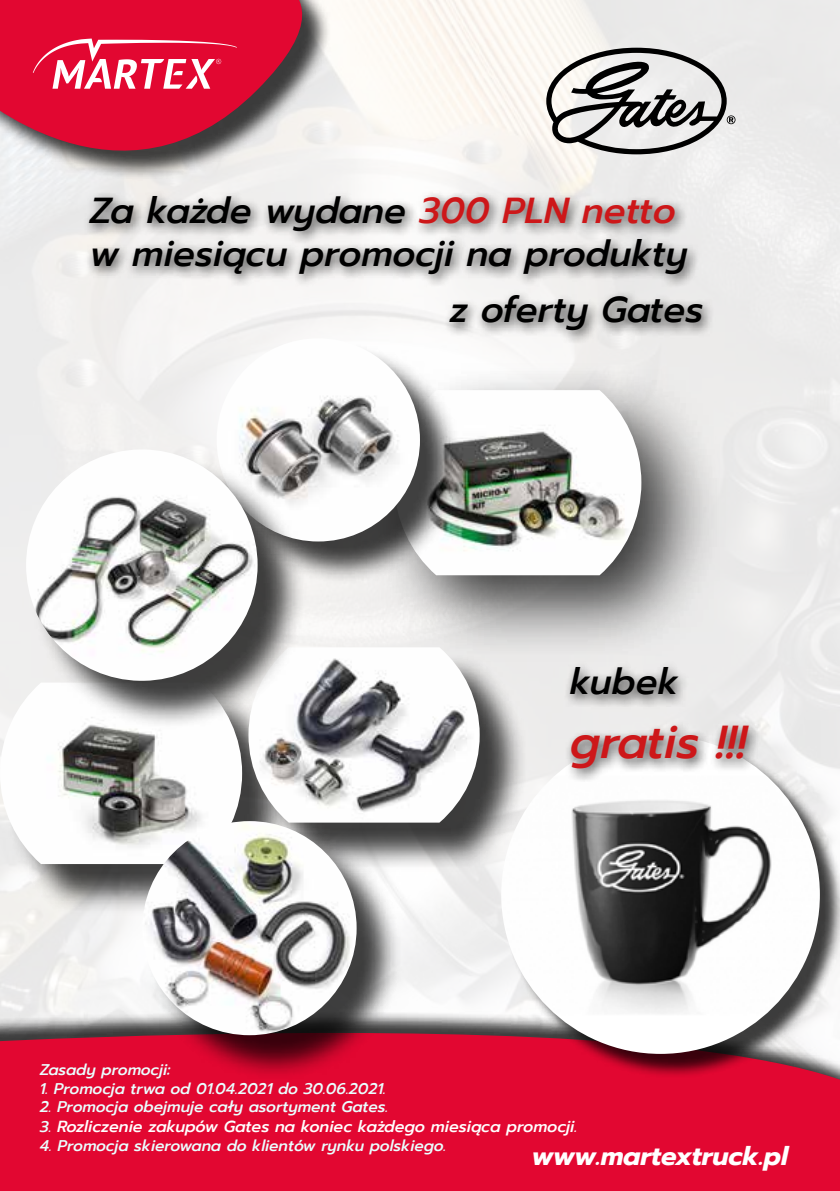
<style>
.page{position:relative;width:840px;height:1191px;background:#fff}
.page>*{position:absolute;margin:0;border:0;box-sizing:border-box;transform-origin:0 0}
.t1{font:italic 500 46px "Prompt";color:#cd1719}
.t2{font:italic 500 36px/43.2px "Prompt";color:#000}
.t3{font:italic 700 26px "Prompt";color:#fff}
.t4{font:italic 500 16px "Prompt";color:#fff}
.t5{font:italic 500 15.4px "Prompt";color:#eaffff}
.s1{color:#cd1719}
.s2{font-size:15.4px;color:#eaffff}
</style>
<div class="page">
<svg style="left:0;top:973px;width:839px;height:218px;background:#df2146"></svg>
<div style="left:82px;top:190px;width:633px;height:155px;background:#000;opacity:.75"></div>
<svg style="left:626px;top:48px;width:109px;height:106px;background:#afaeae"></svg>
<svg style="left:0;top:0;width:626px;height:226px"></svg>
<svg style="left:33px;top:39px;width:204px;height:50px"></svg>
<div style="left:504px;top:738px;width:335px;height:340px;background:#000;opacity:.75"></div>
<img style="left:501px;top:735px;width:318px;height:319px;border-radius:159px">
<div style="left:6px;top:688px;width:287px;height:227px;background:#000;opacity:.75"></div>
<img style="left:0;top:682px;width:242px;height:182px">
<div style="left:367px;top:362px;width:359px;height:300px;background:#000;opacity:.75"></div>
<img style="left:462px;top:390px;width:179px;height:185px">
<div style="left:254px;top:652px;width:274px;height:219px;background:#000;opacity:.75"></div>
<img style="left:248px;top:647px;width:231px;height:175px">
<div style="left:222px;top:344px;width:240px;height:240px;background:#000;opacity:.75"></div>
<img style="left:216px;top:338px;width:204px;height:203px;border-radius:102px">
<div style="left:32px;top:455px;width:274px;height:274px;background:#000;opacity:.75"></div>
<img style="left:26px;top:449px;width:231px;height:232px;border-radius:114px">
<div style="left:148px;top:826px;width:253px;height:254px;background:#000;opacity:.75"></div>
<img style="left:142px;top:821px;width:214px;height:214px;border-radius:107px">
<div style="left:563px;top:661px;width:198px;height:122px;background:#000;opacity:.75"></div>
<h2 class="t2" style="left:89px;top:189px;width:599px">Za każde wydane <span class="s1">300 PLN netto </span>w miesiącu promocji na produkty</h2>
<h2 class="t2" style="left:449px;top:288px;width:255px">z oferty Gates</h2>
<h2 class="t2" style="left:569px;top:660px;width:110px">kubek</h2>
<h1 class="t1" style="left:569px;top:709px;width:178px">gratis !!!</h1>
<p class="t5" style="left:40px;top:1058px;width:132px">Zasady promocji:</p>
<p class="t5" style="left:40px;top:1077px;width:348px">1. Promocja trwa od 01.04.2021 do 30.06.2021.</p>
<p class="t5" style="left:40px;top:1095px;width:350px">2. Promocja obejmuje cały asortyment Gates.</p>
<p class="t4" style="left:40px;top:1115px;width:539px"><span class="s2">3.</span> Rozliczenie zakupów Gates na koniec każdego miesiąca promocji.</p>
<p class="t5" style="left:40px;top:1134px;width:408px">4. Promocja skierowana do klientów rynku polskiego.</p>
<h3 class="t3" style="left:531px;top:1136px;width:258px">www.martextruck.pl</h3>
</div>
